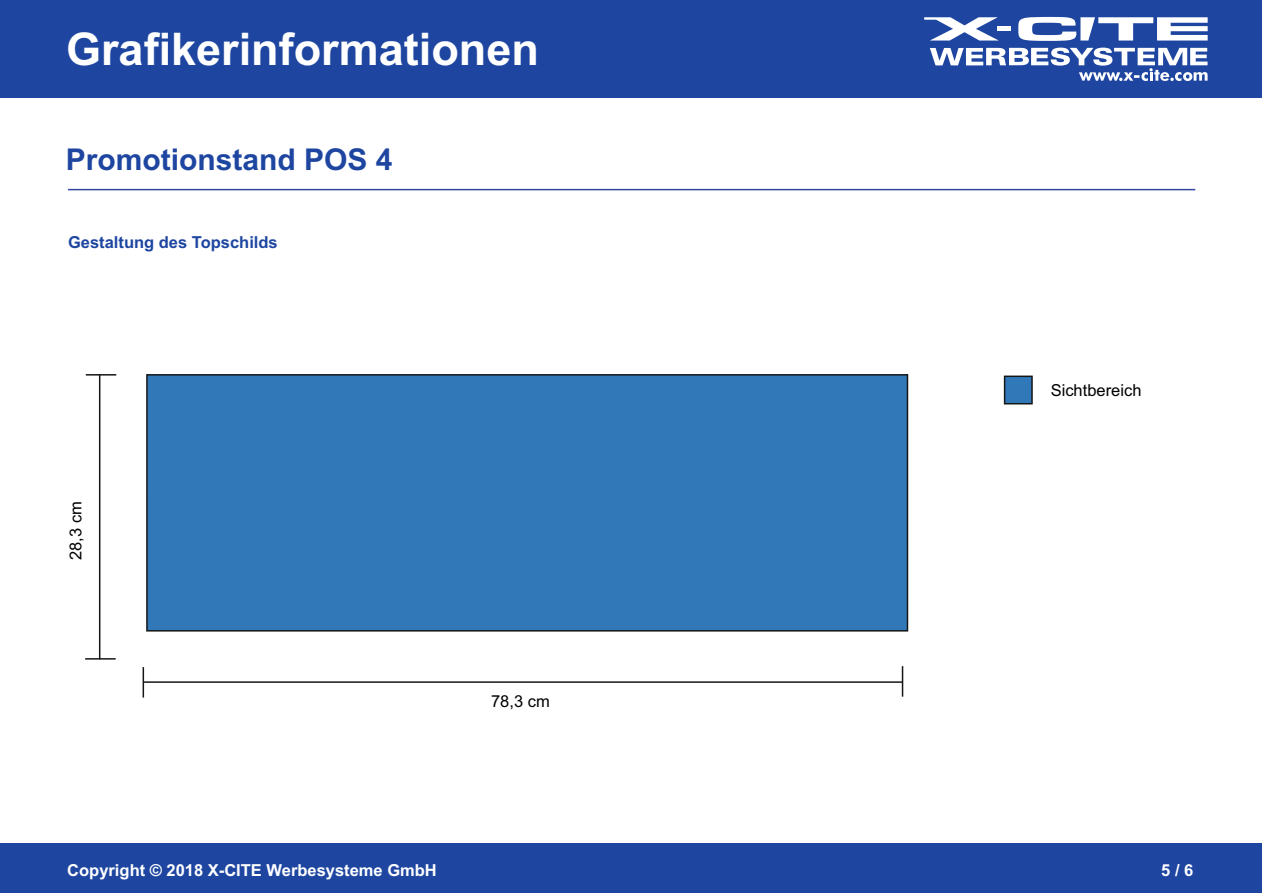
<style>
.page{position:relative;width:1262px;height:893px;background:#fff}
.page>*{position:absolute;margin:0;border:0;box-sizing:border-box;transform-origin:0 0}
.t1{font:700 45px "Arial";color:#fff}
.t2{font:700 30px "Arial";color:#1e46a1}
.t3{font:700 16.5px "Arial";color:#fff}
.t4{font:16.5px "Arial";color:#000}
.t5{font:700 16.5px "Arial";color:#1e46a1}
</style>
<div class="page">
<div style="left:0;top:0;width:1262px;height:98px;background:#1e46a1"></div>
<div style="left:0;top:843px;width:1262px;height:50px;background:#1e46a1"></div>
<hr style="left:68px;top:189px;width:1127px;height:1px;background:#3046a2">
<svg style="left:1018px;top:17px;width:189px;height:24px"></svg>
<svg style="left:924px;top:17px;width:74px;height:24px"></svg>
<div style="left:997px;top:26px;width:14px;height:5px;background:#fff"></div>
<svg style="left:930px;top:48px;width:277px;height:33px"></svg>
<div style="left:147px;top:375px;width:760px;height:255px;background:#3078b7"></div>
<div style="left:146px;top:374px;width:762px;height:257px;border:2px solid #151616"></div>
<hr style="left:144px;top:681px;width:758px;height:1px;background:#151616">
<hr style="left:143px;top:667px;width:1px;height:30px;background:#151616">
<hr style="left:901px;top:666px;width:2px;height:30px;background:#151616">
<hr style="left:99px;top:374px;width:1px;height:285px;background:#151616">
<hr style="left:85px;top:658px;width:31px;height:1px;background:#151616">
<hr style="left:86px;top:374px;width:30px;height:1px;background:#151616">
<div style="left:1004px;top:376px;width:28px;height:28px;background:#3078b7"></div>
<div style="left:1003px;top:375px;width:29px;height:29px;border:2px solid #151616"></div>
<h1 class="t1" style="left:66px;top:32px;width:474px">Grafikerinformationen</h1>
<h2 class="t2" style="left:66px;top:148px;width:328px">Promotionstand POS 4</h2>
<p class="t5" style="left:68px;top:236px;width:211px">Gestaltung des Topschilds</p>
<p class="t4" style="left:69px;top:560px;width:60px;rotate:-90deg">28,3 cm</p>
<p class="t4" style="left:491px;top:695px;width:60px">78,3 cm</p>
<p class="t3" style="left:67px;top:863px;width:371px">Copyright © 2018 X-CITE Werbesysteme GmbH</p>
<p class="t4" style="left:1050px;top:384px;width:92px">Sichtbereich</p>
<p class="t3" style="left:1161px;top:863px;width:34px">5 / 6</p>
</div>
